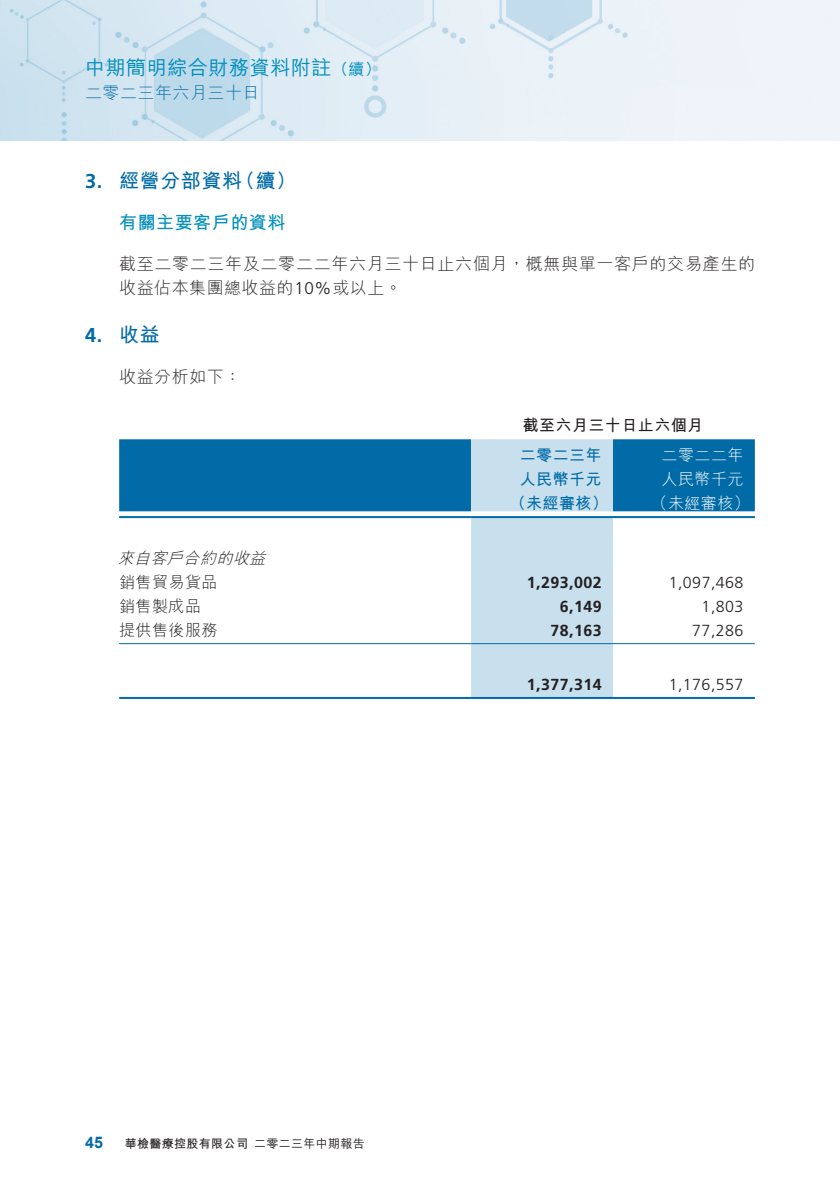
<style>
.page{position:relative;width:840px;height:1191px;background:#fff}
.page>*{position:absolute;margin:0;border:0;box-sizing:border-box;transform-origin:0 0}
.t1{font:500 20px "M Hei HK";letter-spacing:.03em;color:#008ebd}
.t2{font:700 20px "M Hei HK";letter-spacing:.03em;color:#006ba7}
.t3{font:700 20px "Frutiger LT Std";color:#006ba7}
.t4{font:700 18px "M Hei HK";letter-spacing:.03em;color:#008ebd}
.t5{font:300 17px/24px "M Hei HK";letter-spacing:.04em;color:#231f20}
.t6{font:300 17px "M Hei HK";letter-spacing:.03em;color:#006ba7}
.t7{font:300 16px "Frutiger LT Std";letter-spacing:.03em;color:#231f20}
.t8{font:700 16px "Frutiger LT Std";letter-spacing:.03em;color:#231f20}
.t9{font:300 16px "M Hei HK";letter-spacing:.03em;color:#231f20}
.t10{font:300 16px "M Hei HK";letter-spacing:.03em;color:#fff}
.t11{font:700 16px "M Hei HK";letter-spacing:.03em;color:#006ba7}
.t12{font:700 16px "M Hei HK";letter-spacing:.03em;color:#231f20}
.t13{font:italic 300 16px "M Hei HK";color:#231f20}
.t14{font:500 16px "M Hei HK";color:#008ebd}
.t15{font:700 16px "Arial";color:#006ba7}
.t16{font:700 12px "M Hei HK";letter-spacing:.03em;color:#231f20}
.t17{font:500 12px "M Hei HK";letter-spacing:.03em;color:#231f20}
.s1{font-family:"Frutiger LT Std"}
</style>
<div class="page">
<img style="left:0;top:0;width:839px;height:141px">
<div style="left:119px;top:439px;width:635px;height:72px;background:#006ba7"></div>
<div style="left:471px;top:439px;width:141px;height:258px;background:#c8dfee"></div>
<hr style="left:119px;top:516px;width:352px;height:2px;background:#006ba7">
<hr style="left:471px;top:516px;width:141px;height:2px;background:#006ba7">
<hr style="left:612px;top:516px;width:142px;height:2px;background:#006ba7">
<hr style="left:119px;top:643px;width:352px;height:1px;background:#006ba7">
<hr style="left:471px;top:643px;width:141px;height:1px;background:#006ba7">
<hr style="left:612px;top:643px;width:142px;height:1px;background:#006ba7">
<hr style="left:119px;top:697px;width:352px;height:2px;background:#006ba7">
<hr style="left:471px;top:697px;width:141px;height:2px;background:#006ba7">
<hr style="left:612px;top:697px;width:142px;height:2px;background:#006ba7">
<p class="t1" style="left:85px;top:53px;width:248px">中期簡明綜合財務資料附註</p>
<p class="t6" style="left:85px;top:84px;width:176px">二零二三年六月三十日</p>
<p class="t14" style="left:332px;top:57px;width:50px">（續(</p>
<p class="t3" style="left:85px;top:169px;width:19px">3.</p>
<p class="t2" style="left:119px;top:166px;width:124px">經營分部資料</p>
<p class="t2" style="left:235px;top:166px;width:63px">（續(</p>
<p class="t3" style="left:85px;top:323px;width:19px">4.</p>
<p class="t4" style="left:119px;top:209px;width:168px">有關主要客戶的資料</p>
<p class="t5" style="left:119px;top:251px;width:637px">截至二零二三年及二零二二年六月三十日止六個月，概無與單一客戶的交易產生的收益佔本集團總收益的<span class="s1">10%</span>或以上。</p>
<p class="t2" style="left:119px;top:320px;width:42px">收益</p>
<p class="t5" style="left:119px;top:364px;width:123px">收益分析如下：</p>
<p class="t13" style="left:117px;top:550px;width:153px">來自客戶合約的收益</p>
<p class="t9" style="left:119px;top:574px;width:100px">銷售貿易貨品</p>
<p class="t9" style="left:119px;top:598px;width:83px">銷售製成品</p>
<p class="t9" style="left:119px;top:622px;width:100px">提供售後服務</p>
<p class="t12" style="left:522px;top:414px;width:182px">截至六月三十日止六個月</p>
<p class="t10" style="left:661px;top:447px;width:83px">二零二二年</p>
<p class="t11" style="left:519px;top:444px;width:83px">二零二三年</p>
<p class="t11" style="left:519px;top:468px;width:83px">人民幣千元</p>
<p class="t10" style="left:661px;top:471px;width:83px">人民幣千元</p>
<p class="t11" style="left:509px;top:492px;width:100px">（未經審核）</p>
<p class="t10" style="left:651px;top:495px;width:100px">（未經審核(</p>
<p class="t8" style="left:526px;top:573px;width:76px">1,293,002</p>
<p class="t7" style="left:668px;top:573px;width:76px">1,097,468</p>
<p class="t8" style="left:559px;top:597px;width:43px">6,149</p>
<p class="t7" style="left:701px;top:597px;width:43px">1,803</p>
<p class="t8" style="left:550px;top:621px;width:53px">78,163</p>
<p class="t7" style="left:692px;top:621px;width:53px">77,286</p>
<p class="t8" style="left:526px;top:675px;width:76px">1,377,314</p>
<p class="t7" style="left:668px;top:675px;width:76px">1,176,557</p>
<p class="t15" style="left:85px;top:1131px;width:19px">45</p>
<p class="t16" style="left:125px;top:1134px;width:125px">華檢醫療控股有限公司</p>
<p class="t17" style="left:254px;top:1134px;width:112px">二零二三年中期報告</p>
</div>
